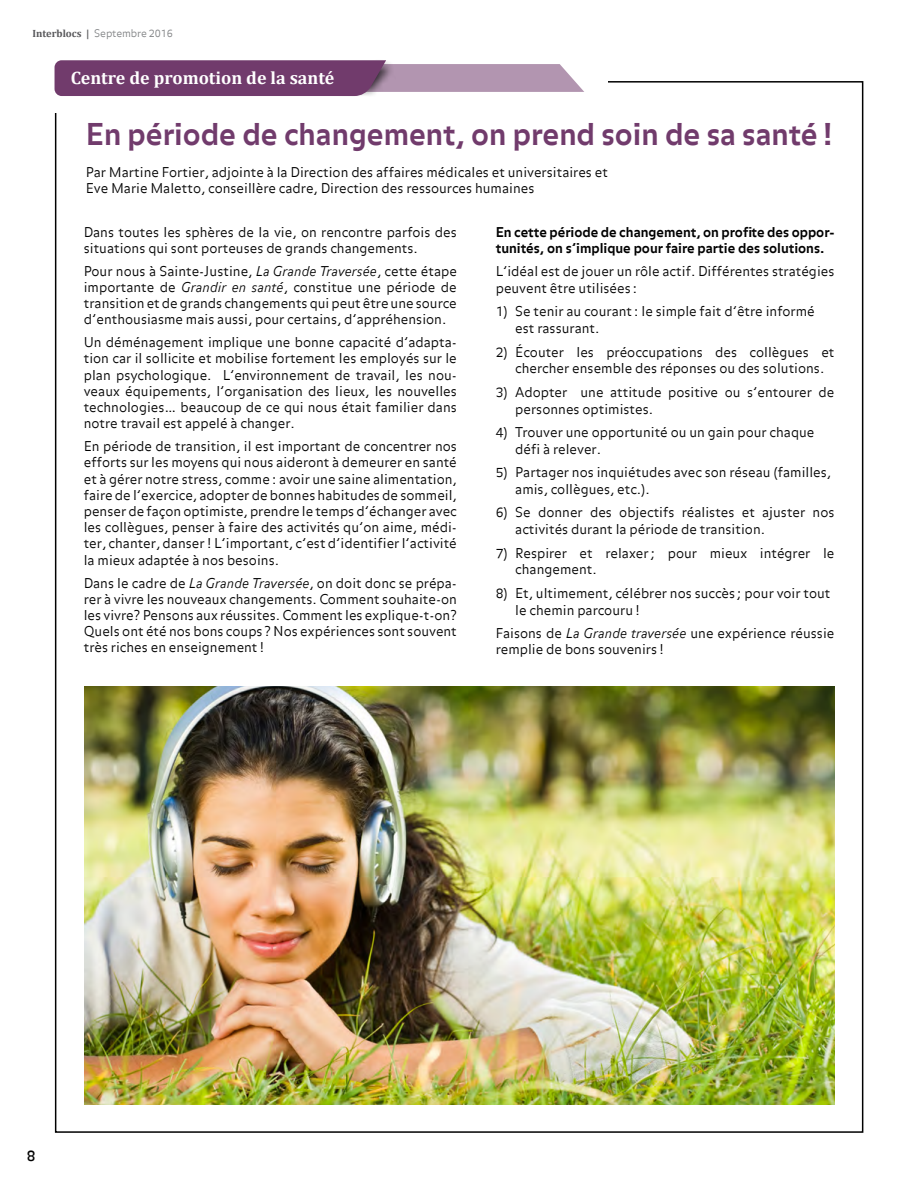
<style>
.page{position:relative;width:918px;height:1188px;background:#fff}
.page>*{position:absolute;margin:0;border:0;box-sizing:border-box;transform-origin:0 0}
.t1{font:700 30px "Balance";color:#713b6c}
.t2{font:700 18px "Cambria";color:#fff}
.t3{font:15px "Balance";color:#000}
.t4{font:300 13.5px/16.2px "Balance";color:#000}
.t5{font:700 13.5px/16.2px "Balance";color:#000}
.t6{font:300 10.5px "Balance";letter-spacing:-.015em;color:#808284}
.s1{font-family:"Cambria";font-weight:700;color:#58585b}
.s2{font-style:italic}
</style>
<div class="page">
<svg style="left:55px;top:60px;width:529px;height:36px;background:#926a8f"></svg>
<img style="left:84px;top:687px;width:751px;height:418px">
<p class="t6" style="left:32px;top:27px;width:142px"><span class="s1">Interblocs |</span> Septembre 2016</p>
<h2 class="t2" style="left:71px;top:65px;width:265px">Centre de promotion de la santé</h2>
<h1 class="t1" style="left:86px;top:116px;width:750px">En période de changement, on prend soin de sa santé!</h1>
<p class="t4" style="left:86px;top:164px;width:524px">Par Martine Fortier, adjointe à la Direction des affaires médicales et universitaires et<br>Eve Marie Maletto, conseillère cadre, Direction des ressources humaines</p>
<p class="t4" style="left:84px;top:224px;width:375px">Dans toutes les sphères de la vie, on rencontre parfois des situations qui sont porteuses de grands changements.</p>
<p class="t4" style="left:84px;top:263px;width:375px;text-align:justify">Pour nous à Sainte-Justine, <span class="s2">La Grande Traversée</span>, cette étape importante de <span class="s2">Grandir en santé</span>, constitue une période de transition et de grands changements qui peut être une source d’enthousiasme mais aussi, pour certains, d’appréhension.</p>
<p class="t4" style="left:84px;top:335px;width:375px;text-align:justify">Un déménagement implique une bonne capacité d’adapta&shy;tion car il sollicite et mobilise fortement les employés sur le plan psychologique. L’environnement de travail, les nou&shy;veaux équipements, l’organisation des lieux, les nouvelles technologies… beaucoup de ce qui nous était familier dans notre travail est appelé à changer.</p>
<p class="t4" style="left:84px;top:439px;width:375px;text-align:justify">En période de transition, il est important de concentrer nos efforts sur les moyens qui nous aideront à demeurer en santé et à gérer notre stress, comme: avoir une saine alimentation, faire de l’exercice, adopter de bonnes habitudes de sommeil, penser de façon optimiste, prendre le temps d’échanger avec les collègues, penser à faire des activités qu’on aime, médi&shy;ter, chanter, danser ! L’important, c’est d’identifier l’activité la mieux adaptée à nos besoins.</p>
<p class="t4" style="left:84px;top:575px;width:375px;text-align:justify">Dans le cadre de <span class="s2">La Grande Traversée</span>, on doit donc se prépa&shy;rer à vivre les nouveaux changements. Comment souhaite-on les vivre? Pensons aux réussites. Comment les explique-t-on?<br>Quels ont été nos bons coups ? Nos expériences sont souvent très riches en enseignement !</p>
<p class="t5" style="left:496px;top:224px;width:340px">En cette période de changement, on profite des oppor&shy;tunités, on s’implique pour faire partie des solutions.</p>
<p class="t4" style="left:496px;top:264px;width:340px;line-height:16.8px">L’idéal est de jouer un rôle actif. Différentes stratégies peuvent être utilisées :</p>
<p class="t4" style="left:515px;top:304px;width:301px;line-height:16.8px;text-indent:-19px">1) Se tenir au courant : le simple fait d’être informé est rassurant.</p>
<p class="t4" style="left:515px;top:344px;width:321px;line-height:16.8px;text-indent:-19px">2) Écouter les préoccupations des collègues et chercher ensemble des réponses ou des solutions.</p>
<p class="t4" style="left:515px;top:384px;width:321px;line-height:16.8px;text-indent:-19px">3) Adopter une attitude positive ou s’entourer de personnes optimistes.</p>
<p class="t4" style="left:515px;top:424px;width:301px;line-height:16.8px;text-indent:-19px">4) Trouver une opportunité ou un gain pour chaque défi à relever.</p>
<p class="t4" style="left:515px;top:465px;width:317px;line-height:16.8px;text-indent:-19px">5) Partager nos inquiétudes avec son réseau (familles, amis, collègues, etc.).</p>
<p class="t4" style="left:515px;top:505px;width:321px;line-height:16.8px;text-indent:-19px">6) Se donner des objectifs réalistes et ajuster nos activités durant la période de transition.</p>
<p class="t4" style="left:515px;top:545px;width:321px;line-height:16.8px;text-indent:-19px">7) Respirer et relaxer; pour mieux intégrer le changement.</p>
<p class="t4" style="left:515px;top:585px;width:317px;line-height:16.8px;text-indent:-19px">8) Et, ultimement, célébrer nos succès ; pour voir tout le chemin parcouru!</p>
<p class="t4" style="left:496px;top:626px;width:340px">Faisons de <span class="s2">La Grande traversée</span> une expérience réussie remplie de bons souvenirs !</p>
<p class="t3" style="left:27px;top:1146px;width:10px">8</p>
</div>
